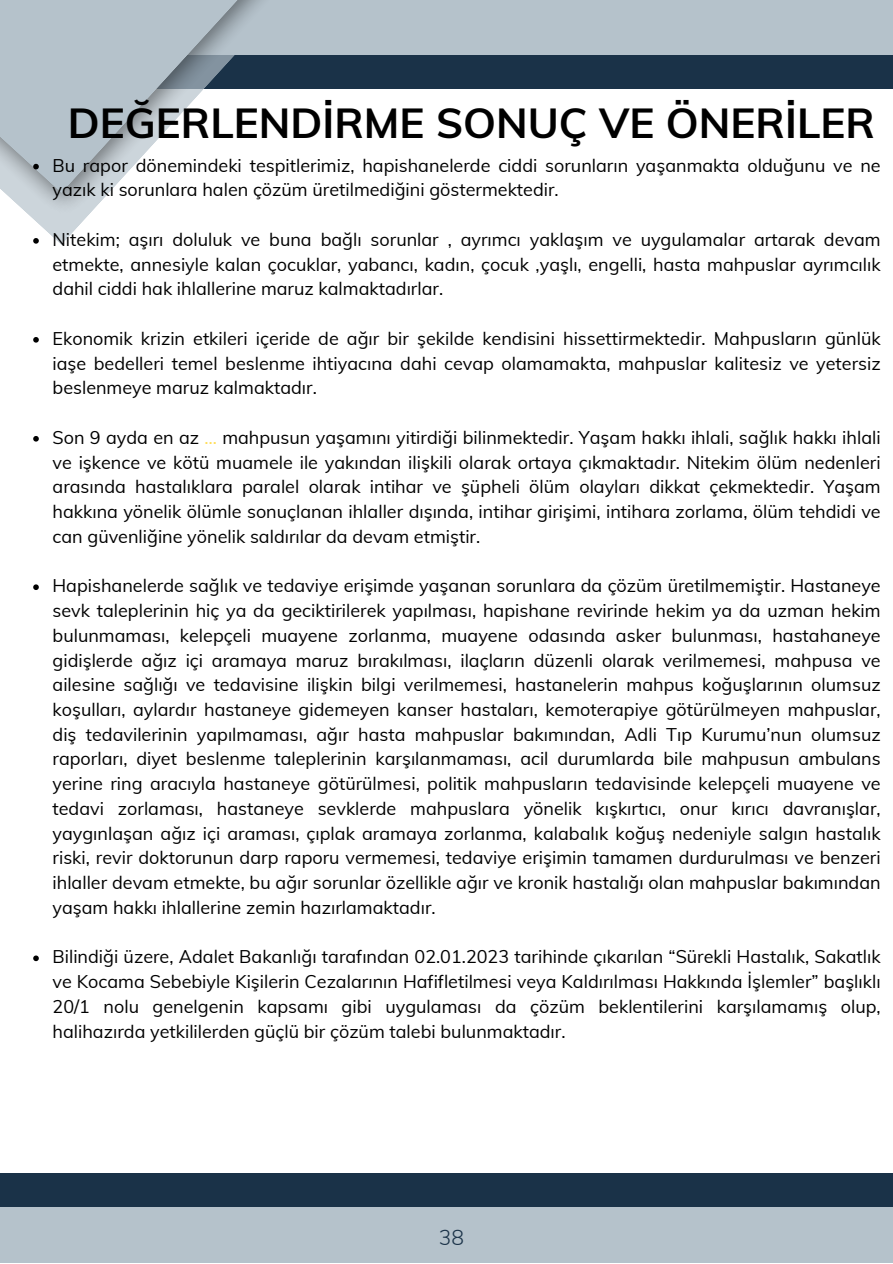
<style>
.page{position:relative;width:893px;height:1264px;background:#fff}
.page>*{position:absolute;margin:0;border:0;box-sizing:border-box;transform-origin:0 0}
.t1{font:700 42px "Muli";color:#000}
.t2{font:300 21px "Muli";color:#1a3248}
.t3{font:18px/24.8px "Muli";color:#000}
.s1{color:#ffde59}
</style>
<div class="page">
<div style="left:44px;top:52px;width:848px;height:37px;background:#1a3248"></div>
<div style="left:0;top:1173px;width:892px;height:36px;background:#1a3248"></div>
<div style="left:56px;top:0;width:836px;height:55px;background:#b5c2cb"></div>
<div style="left:0;top:1207px;width:892px;height:55px;background:#b5c2cb"></div>
<svg style="left:44px;top:229px;width:32px;height:16px"></svg>
<img style="left:5px;top:193px;width:103px;height:36px">
<svg style="left:0;top:0;width:261px;height:193px;fill:#b5c2cb"></svg>
<svg style="left:33px;top:164px;width:6px;height:5px"></svg>
<svg style="left:33px;top:238px;width:6px;height:6px"></svg>
<svg style="left:33px;top:337px;width:6px;height:5px"></svg>
<svg style="left:33px;top:436px;width:6px;height:5px"></svg>
<svg style="left:33px;top:584px;width:6px;height:6px"></svg>
<svg style="left:33px;top:955px;width:6px;height:6px"></svg>
<p class="t1" style="left:68px;top:96px;width:808px">DEĞERLENDİRME SONUÇ VE ÖNERİLER</p>
<p class="t3" style="left:53px;top:152px;width:829px">Bu rapor dönemindeki tespitlerimiz, hapishanelerde ciddi sorunların yaşanmakta olduğunu ve ne yazık ki sorunlara halen çözüm üretilmediğini göstermektedir.</p>
<p class="t3" style="left:53px;top:227px;width:829px;text-align:justify">Nitekim; aşırı doluluk ve buna bağlı sorunlar , ayrımcı yaklaşım ve uygulamalar artarak devam etmekte, annesiyle kalan çocuklar, yabancı, kadın, çocuk ,yaşlı, engelli, hasta mahpuslar ayrımcılık dahil ciddi hak ihlallerine maruz kalmaktadırlar.</p>
<p class="t3" style="left:53px;top:326px;width:829px;text-align:justify">Ekonomik krizin etkileri içeride de ağır bir şekilde kendisini hissettirmektedir. Mahpusların günlük iaşe bedelleri temel beslenme ihtiyacına dahi cevap olamamakta, mahpuslar kalitesiz ve yetersiz beslenmeye maruz kalmaktadır.</p>
<p class="t3" style="left:53px;top:424px;width:829px">Son 9 ayda en az <span class="s1">…</span> mahpusun yaşamını yitirdiği bilinmektedir. Yaşam hakkı ihlali, sağlık hakkı ihlali ve işkence ve kötü muamele ile yakından ilişkili olarak ortaya çıkmaktadır. Nitekim ölüm nedenleri arasında hastalıklara paralel olarak intihar ve şüpheli ölüm olayları dikkat çekmektedir. Yaşam hakkına yönelik ölümle sonuçlanan ihlaller dışında, intihar girişimi, intihara zorlama, ölüm tehdidi ve can güvenliğine yönelik saldırılar da devam etmiştir.</p>
<p class="t3" style="left:53px;top:573px;width:829px">Hapishanelerde sağlık ve tedaviye erişimde yaşanan sorunlara da çözüm üretilmemiştir. Hastaneye sevk taleplerinin hiç ya da geciktirilerek yapılması, hapishane revirinde hekim ya da uzman hekim bulunmaması, kelepçeli muayene zorlanma, muayene odasında asker bulunması, hastahaneye gidişlerde ağız içi aramaya maruz bırakılması, ilaçların düzenli olarak verilmemesi, mahpusa ve ailesine sağlığı ve tedavisine ilişkin bilgi verilmemesi, hastanelerin mahpus koğuşlarının olumsuz koşulları, aylardır hastaneye gidemeyen kanser hastaları, kemoterapiye götürülmeyen mahpuslar, diş tedavilerinin yapılmaması, ağır hasta mahpuslar bakımından, Adli Tıp Kurumu’nun olumsuz raporları, diyet beslenme taleplerinin karşılanmaması, acil durumlarda bile mahpusun ambulans yerine ring aracıyla hastaneye götürülmesi, politik mahpusların tedavisinde kelepçeli muayene ve tedavi zorlaması, hastaneye sevklerde mahpuslara yönelik kışkırtıcı, onur kırıcı davranışlar, yaygınlaşan ağız içi araması, çıplak aramaya zorlanma, kalabalık koğuş nedeniyle salgın hastalık riski, revir doktorunun darp raporu vermemesi, tedaviye erişimin tamamen durdurulması ve benzeri ihlaller devam etmekte, bu ağır sorunlar özellikle ağır ve kronik hastalığı olan mahpuslar bakımından yaşam hakkı ihlallerine zemin hazırlamaktadır.</p>
<p class="t3" style="left:53px;top:944px;width:829px;text-align:justify">Bilindiği üzere, Adalet Bakanlığı tarafından 02.01.2023 tarihinde çıkarılan “Sürekli Hastalık, Sakatlık ve Kocama Sebebiyle Kişilerin Cezalarının Hafifletilmesi veya Kaldırılması Hakkında İşlemler” başlıklı 20/1 nolu genelgenin kapsamı gibi uygulaması da çözüm beklentilerini karşılamamış olup, halihazırda yetkililerden güçlü bir çözüm talebi bulunmaktadır.</p>
<p class="t2" style="left:438px;top:1224px;width:27px">38</p>
</div>
